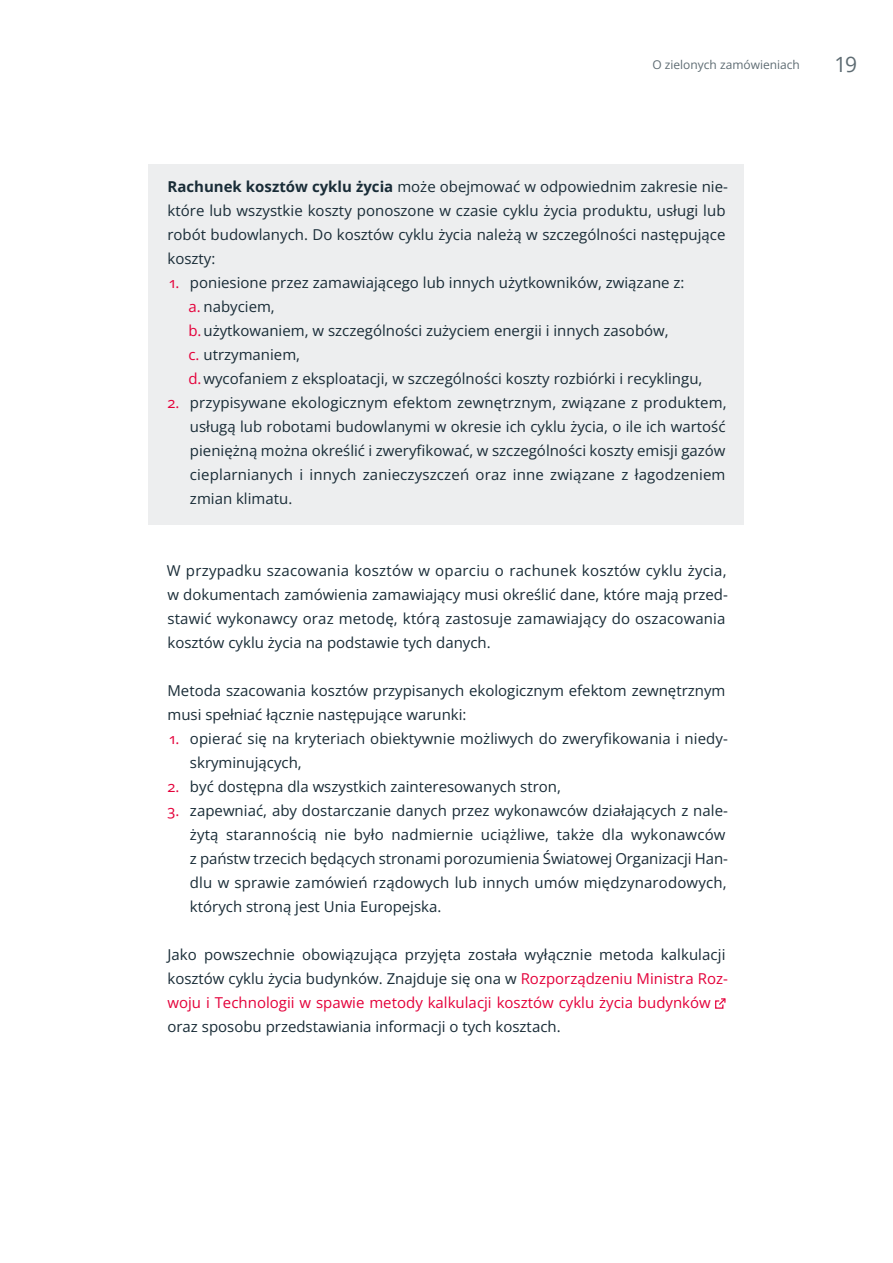
<style>
.page{position:relative;width:893px;height:1263px;background:#fff}
.page>*{position:absolute;margin:0;border:0;box-sizing:border-box;transform-origin:0 0}
.t1{font:21px "Open Sans";color:#5e6c73}
.t2{font:15px/24px "Open Sans";color:#192c37}
.t3{font:12px "Open Sans";color:#5e6c73}
.s1{font-weight:700}
.s2{color:#e4003a}
</style>
<div class="page">
<div style="left:149px;top:164px;width:595px;height:360px;background:#edeeef"></div>
<svg style="left:715px;top:998px;width:11px;height:11px"></svg>
<p class="t3" style="left:652px;top:56px;width:149px">O zielonych zamówieniach</p>
<h1 class="t1" style="left:836px;top:50px;width:23px">19</h1>
<p class="t2" style="left:167px;top:174px;width:562px"><span class="s1">Rachunek kosztów cyklu życia</span> może obejmować w odpowiednim zakresie nie&shy;które lub wszystkie koszty ponoszone w czasie cyklu życia produktu, usługi lub robót budowlanych. Do kosztów cyklu życia należą w szczególności następujące koszty:</p>
<p class="t2" style="left:188px;top:270px;width:515px;text-indent:-19px"><span class="s2">1.</span> poniesione przez zamawiającego lub innych użytkowników, związane z:<br><span class="s2">a.</span> nabyciem,<br><span class="s2">b.</span> użytkowaniem, w szczególności zużyciem energii i innych zasobów,<br><span class="s2">c.</span> utrzymaniem,<br><span class="s2">d.</span> wycofaniem z eksploatacji, w szczególności koszty rozbiórki i recyklingu,</p>
<p class="t2" style="left:190px;top:390px;width:538px;text-align:justify;text-indent:-22px"><span class="s2">2.</span> przypisywane ekologicznym efektom zewnętrznym, związane z produktem, usługą lub robotami budowlanymi w okresie ich cyklu życia, o ile ich wartość pieniężną można określić i zweryfikować, w szczególności koszty emisji gazów cieplarnianych i innych zanieczyszczeń oraz inne związane z łagodzeniem zmian klimatu.</p>
<p class="t2" style="left:167px;top:558px;width:563px">W przypadku szacowania kosztów w oparciu o rachunek kosztów cyklu życia, w dokumentach zamówienia zamawiający musi określić dane, które mają przed&shy;stawić wykonawcy oraz metodę, którą zastosuje zamawiający do oszacowania kosztów cyklu życia na podstawie tych danych.</p>
<p class="t2" style="left:167px;top:678px;width:559px">Metoda szacowania kosztów przypisanych ekologicznym efektom zewnętrznym musi spełniać łącznie następujące warunki:</p>
<p class="t2" style="left:190px;top:726px;width:539px;text-indent:-20px"><span class="s2">1.</span> opierać się na kryteriach obiektywnie możliwych do zweryfikowania i niedy&shy;skryminujących,</p>
<p class="t2" style="left:167px;top:774px;width:395px"><span class="s2">2.</span> być dostępna dla wszystkich zainteresowanych stron,</p>
<p class="t2" style="left:190px;top:798px;width:539px;text-indent:-22px"><span class="s2">3.</span> zapewniać, aby dostarczanie danych przez wykonawców działających z nale&shy;żytą starannością nie było nadmiernie uciążliwe, także dla wykonawców z państw trzecich będących stronami porozumienia Światowej Organizacji Han&shy;dlu w sprawie zamówień rządowych lub innych umów międzynarodowych, których stroną jest Unia Europejska.</p>
<p class="t2" style="left:167px;top:942px;width:562px">Jako powszechnie obowiązująca przyjęta została wyłącznie metoda kalkulacji kosztów cyklu życia budynków. Znajduje się ona w <span class="s2">Rozporządzeniu Ministra Roz&shy;woju i Technologii w spawie metody kalkulacji kosztów cyklu życia budynków</span></p>
<p class="t2" style="left:167px;top:1014px;width:395px">oraz sposobu przedstawiania informacji o tych kosztach.</p>
</div>
